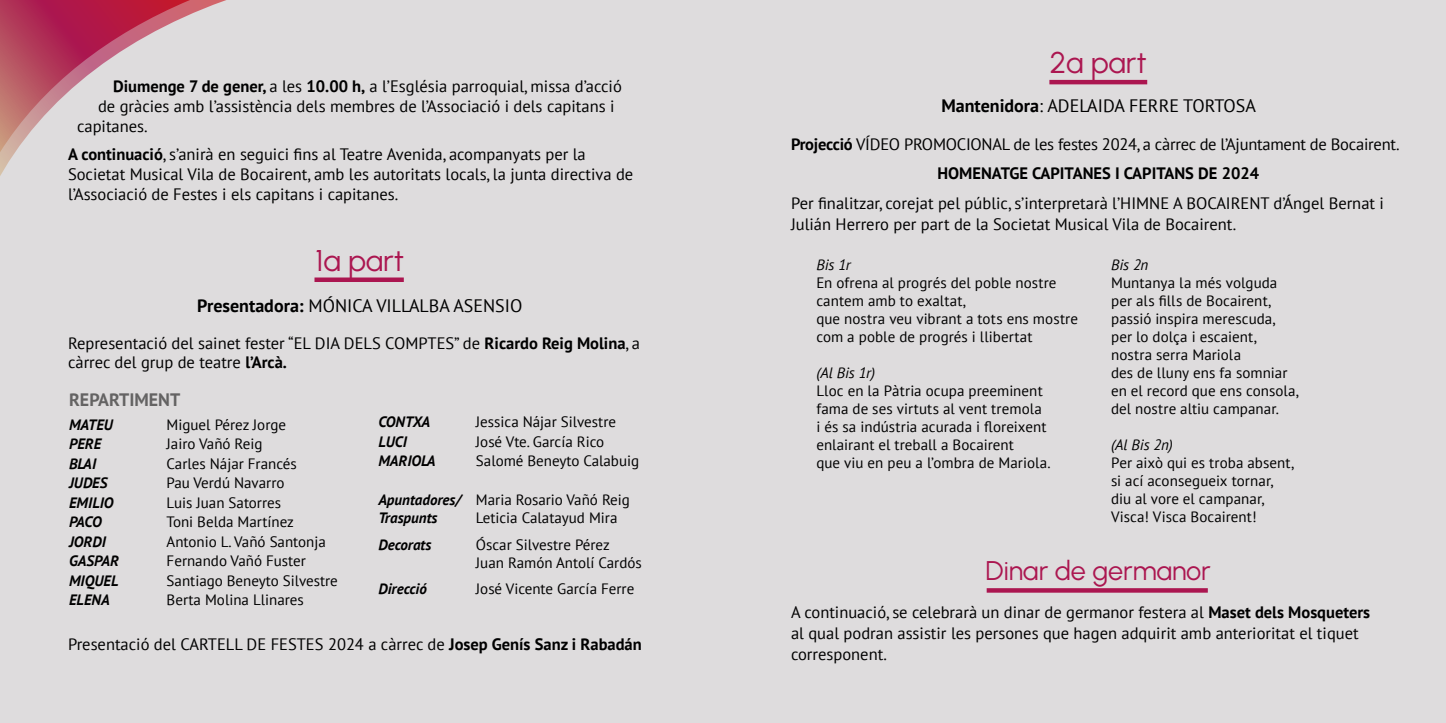
<style>
.page{position:relative;width:1446px;height:723px;background:#dedcdd}
.page>*{position:absolute;margin:0;border:0;box-sizing:border-box;transform-origin:0 0}
.t1{font:30px "Urbanist";color:#ab1650}
.t2{font:27px "Urbanist";letter-spacing:-.005em;color:#ab1650}
.t3{font:18px "PT Sans";color:#000}
.t4{font:700 18px "PT Sans";color:#646363}
.t5{font:16.5px/21px "PT Sans";color:#000}
.t6{font:15px/18px "PT Sans";color:#000}
.t7{font:italic 700 15px/18px "PT Sans";color:#000}
.t8{font:italic 15px "PT Sans";letter-spacing:-.01em;color:#000}
.s1{font-weight:700}
.s2{font-weight:400;font-style:normal}
</style>
<div class="page">
<div style="left:314px;top:277px;width:90px;height:5px;background:#ab1650"></div>
<hr style="left:1049px;top:80px;width:98px;height:4px;background:#ab1650">
<div style="left:986px;top:588px;width:222px;height:5px;background:#ab1650"></div>
<svg style="left:0;top:0;width:226px;height:176px"></svg>
<svg style="left:0;top:0;width:190px;height:152px"></svg>
<p class="t5" style="left:113px;top:75px;width:510px"><span class="s1">Diumenge 7 de gener,</span> a les <span class="s1">10.00 h,</span> a l’Església parroquial, missa d’acció</p>
<p class="t5" style="left:98px;top:95px;width:518px">de gràcies amb l’assistència dels membres de l’Associació i dels capitans i</p>
<p class="t5" style="left:77px;top:115px;width:72px">capitanes.</p>
<p class="t5" style="left:68px;top:144px;width:567px;line-height:19.8px"><span class="s1">A continuació</span>, s’anirà en seguici fins al Teatre Avenida, acompanyats per la<br>Societat Musical Vila de Bocairent, amb les autoritats locals, la junta directiva de l’Associació de Festes i els capitans i capitanes.</p>
<h1 class="t1" style="left:315px;top:241px;width:90px">1a part</h1>
<p class="t3" style="left:197px;top:294px;width:327px"><span class="s1">Presentadora:</span> MÓNICA VILLALBA ASENSIO</p>
<p class="t5" style="left:68px;top:333px;width:573px;line-height:19.5px">Representació del sainet fester “EL DIA DELS COMPTES” de <span class="s1">Ricardo Reig Molina</span>, a càrrec del grup de teatre <span class="s1">l’Arcà.</span></p>
<p class="t4" style="left:69px;top:387px;width:113px">REPARTIMENT</p>
<p class="t7" style="left:69px;top:415px;width:45px">MATEU</p>
<p class="t6" style="left:167px;top:415px;width:121px">Miguel Pérez Jorge</p>
<p class="t7" style="left:69px;top:434px;width:34px">PERE</p>
<p class="t6" style="left:167px;top:434px;width:97px">Jairo Vañó Reig</p>
<p class="t7" style="left:69px;top:454px;width:29px">BLAI</p>
<p class="t6" style="left:167px;top:454px;width:132px">Carles Nájar Francés</p>
<p class="t7" style="left:69px;top:473px;width:40px">JUDES</p>
<p class="t6" style="left:167px;top:473px;width:119px">Pau Verdú Navarro</p>
<p class="t7" style="left:69px;top:493px;width:46px">EMILIO</p>
<p class="t6" style="left:167px;top:493px;width:116px">Luis Juan Satorres</p>
<p class="t7" style="left:69px;top:512px;width:34px">PACO</p>
<p class="t6" style="left:167px;top:512px;width:129px">Toni Belda Martínez</p>
<p class="t7" style="left:69px;top:532px;width:38px">JORDI</p>
<p class="t6" style="left:167px;top:532px;width:161px">Antonio L. Vañó Santonja</p>
<p class="t7" style="left:69px;top:551px;width:51px">GASPAR</p>
<p class="t6" style="left:167px;top:551px;width:141px">Fernando Vañó Fuster</p>
<p class="t7" style="left:69px;top:571px;width:51px">MIQUEL</p>
<p class="t6" style="left:167px;top:571px;width:173px">Santiago Beneyto Silvestre</p>
<p class="t7" style="left:69px;top:590px;width:42px">ELENA</p>
<p class="t6" style="left:167px;top:590px;width:139px">Berta Molina Llinares</p>
<p class="t7" style="left:378px;top:413px;width:53px">CONTXA</p>
<p class="t6" style="left:476px;top:413px;width:142px">Jessica Nájar Silvestre</p>
<p class="t7" style="left:378px;top:432px;width:30px">LUCI</p>
<p class="t6" style="left:476px;top:432px;width:130px">José Vte. García Rico</p>
<p class="t7" style="left:378px;top:452px;width:59px">MARIOLA</p>
<p class="t6" style="left:476px;top:452px;width:165px">Salomé Beneyto Calabuig</p>
<p class="t7" style="left:378px;top:491px;width:253px">Apuntadores/ <span class="s2">Maria Rosario Vañó Reig<br></span>Traspunts</p>
<p class="t6" style="left:476px;top:509px;width:143px">Leticia Calatayud Mira</p>
<p class="t7" style="left:378px;top:535px;width:54px">Decorats</p>
<p class="t6" style="left:476px;top:535px;width:167px">Óscar Silvestre Pérez<br>Juan Ramón Antolí Cardós</p>
<p class="t7" style="left:378px;top:580px;width:50px">Direcció</p>
<p class="t6" style="left:476px;top:580px;width:160px">José Vicente García Ferre</p>
<p class="t5" style="left:68px;top:633px;width:575px">Presentació del CARTELL DE FESTES 2024 a càrrec de <span class="s1">Josep Genís Sanz i Rabadán</span></p>
<h1 class="t1" style="left:1049px;top:43px;width:99px">2a part</h1>
<p class="t3" style="left:941px;top:94px;width:316px"><span class="s1">Mantenidora</span>: ADELAIDA FERRE TORTOSA</p>
<p class="t5" style="left:791px;top:129px;width:610px;line-height:29.5px;text-align:center"><span class="s1">Projecció</span> VÍDEO PROMOCIONAL de les festes 2024, a càrrec de l’Ajuntament de Bocairent.<br><span class="s1">HOMENATGE CAPITANES I CAPITANS DE 2024</span></p>
<p class="t5" style="left:791px;top:192px;width:594px">Per finalitzar, corejat pel públic, s’interpretarà l’HIMNE A BOCAIRENT d’Ángel Bernat i<br>Julián Herrero per part de la Societat Musical Vila de Bocairent.</p>
<p class="t8" style="left:816px;top:255px;width:36px">Bis 1r</p>
<p class="t6" style="left:816px;top:273px;width:263px">En ofrena al progrés del poble nostre cantem amb to exaltat,<br>que nostra veu vibrant a tots ens mostre com a poble de progrés i llibertat</p>
<p class="t8" style="left:816px;top:363px;width:60px">(Al Bis 1r)</p>
<p class="t6" style="left:816px;top:381px;width:236px">Lloc en la Pàtria ocupa preeminent fama de ses virtuts al vent tremola<br>i és sa indústria acurada i floreixent enlairant el treball a Bocairent<br>que viu en peu a l’ombra de Mariola.</p>
<p class="t8" style="left:1111px;top:255px;width:39px">Bis 2n</p>
<p class="t6" style="left:1111px;top:273px;width:189px">Muntanya la més volguda per als fills de Bocairent, passió inspira merescuda, per lo dolça i escaient, nostra serra Mariola<br>des de lluny ens fa somniar en el record que ens consola, del nostre altiu campanar.</p>
<p class="t8" style="left:1111px;top:435px;width:63px">(Al Bis 2n)</p>
<p class="t6" style="left:1111px;top:453px;width:184px">Per això qui es troba absent, si ací aconsegueix tornar, diu al vore el campanar,<br>Visca! Visca Bocairent!</p>
<h2 class="t2" style="left:985px;top:553px;width:227px">Dinar de germanor</h2>
<p class="t5" style="left:791px;top:602px;width:581px">A continuació, se celebrarà un dinar de germanor festera al <span class="s1">Maset dels Mosqueters </span>al qual podran assistir les persones que hagen adquirit amb anterioritat el tiquet corresponent.</p>
</div>
